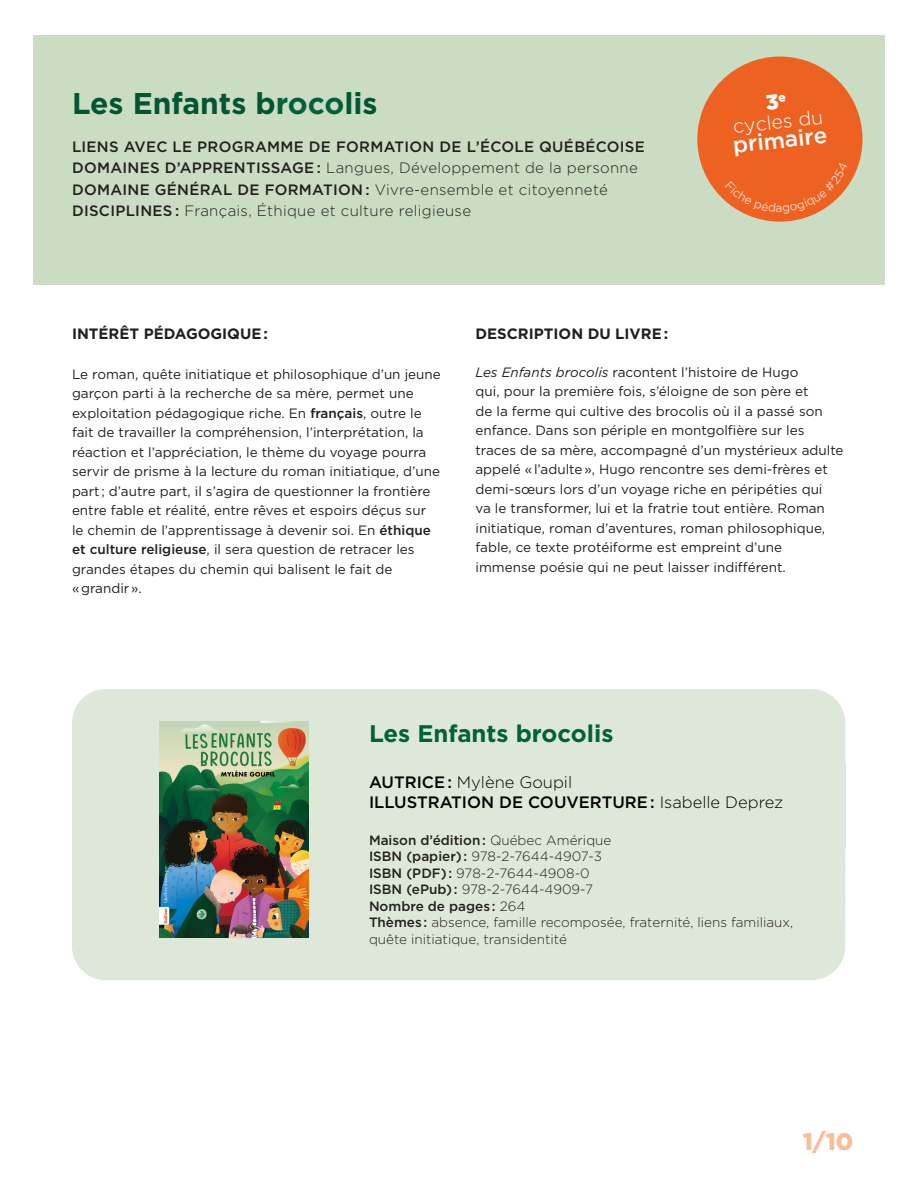
<style>
.page{position:relative;width:918px;height:1188px;background:#fff}
.page>*{position:absolute;margin:0;border:0;box-sizing:border-box;transform-origin:0 0}
.FP_Bloc_Titre_-_titr{font:700 30px "Gotham";color:#015533}
.FP_Capsule_-_titre{font:700 24px "Gotham";color:#00613a}
.t1{font:900 24px "Gotham";color:#f8be99}
.t2{font:500 22.5px "Gotham";color:#fff}
.t3{font:300 19.5px "Gotham";color:#fff}
.FP_Capsule_-_auteur{font:500 16.5px "Gotham";color:#000}
.FP_Capsule_-_auteur-2{font:300 16.5px "Gotham";color:#000}
.FP_Bloc_titre_-_info{font:300 15px "Gotham";letter-spacing:.02em;color:#231f20}
.FP_Bloc_titre_-_info-2{font:500 15px "Gotham";letter-spacing:.02em;color:#231f20}
.FP_-_Sous-titre_2_co{font:700 15px "Gotham";color:#231f20}
.FP_-_Texte_courant_2{font:700 15px "Gotham";color:#231f20}
.FP_-_Texte_courant_2-2{font:13.5px/19.5px "Gotham";color:#231f20}
.FP_Capsule_infos{font:300 13.5px/16.5px "Gotham";color:#231f20}
.FP_Capsule_infos_déb{font:500 13.5px "Gotham";color:#231f20}
.FP_Capsule_infos-2{font:500 13.5px "Gotham";color:#231f20}
.s1{color:#00613a}
.s2{font-weight:500}
.s3{font-style:italic}
.s4{font-weight:300}
</style>
<div class="page">
<div style="left:33px;top:35px;width:852px;height:250px;background:#cadcc2"></div>
<div style="left:697px;top:57px;width:166px;height:165px;background:#ee6221;border-radius:50%"></div>
<div style="left:72px;top:689px;width:773px;height:73px;background:#dee8d8"></div>
<div style="left:72px;top:762px;width:773px;height:43px;background:#dee8d8"></div>
<div style="left:72px;top:781px;width:773px;height:44px;background:#dee8d8"></div>
<div style="left:72px;top:814px;width:773px;height:33px;background:#dee8d8"></div>
<svg style="left:72px;top:837px;width:773px;height:16px"></svg>
<div style="left:72px;top:853px;width:773px;height:17px;background:#dee8d8"></div>
<div style="left:72px;top:870px;width:773px;height:16px;background:#dee8d8"></div>
<div style="left:72px;top:886px;width:773px;height:17px;background:#dee8d8"></div>
<div style="left:72px;top:903px;width:773px;height:77px;background:#dee8d8"></div>
<img style="left:160px;top:722px;width:148px;height:215px">
<svg style="left:725px;top:186px;width:123px;height:28px"></svg>
<p class="FP_Bloc_Titre_-_titr" style="left:72px;top:83px;width:307px">Les Enfants b<span class="s1">roco</span>lis</p>
<p class="FP_Bloc_titre_-_info-2" style="left:72px;top:137px;width:574px">LIENS AVEC LE PROGRAMME DE FORMATION DE L’ÉCOLE QUÉBÉCOISE</p>
<p class="FP_Bloc_titre_-_info" style="left:72px;top:159px;width:567px"><span class="s2">DOMAINES D’APPRENTISSAGE :</span> Langues, Développement de la personne</p>
<p class="FP_Bloc_titre_-_info" style="left:72px;top:180px;width:537px"><span class="s2">DOMAINE GÉNÉRAL DE FORMATION :</span> Vivre-ensemble et citoyenneté</p>
<p class="FP_Bloc_titre_-_info" style="left:72px;top:201px;width:401px"><span class="s2">DISCIPLINES :</span> Français, Éthique et culture religieuse</p>
<h3 class="t3" style="left:732px;top:114px;width:92px;rotate:-6deg">cycles du</h3>
<h3 class="t2" style="left:731px;top:130px;width:96px;rotate:-6deg">primaire</h3>
<p class="FP_-_Sous-titre_2_co" style="left:72px;top:324px;width:197px">INTÉRÊT PÉDAGOGIQUE :</p>
<p class="FP_-_Texte_courant_2-2" style="left:72px;top:364px;width:370px">Le roman, quête initiatique et philosophique d’un jeune garçon parti à la recherche de sa mère, permet une exploitation pédagogique riche. En <span class="s2">français</span>, outre le fait de travailler la compréhension, l’interprétation, la réaction et l’appréciation, le thème du voyage pourra servir de prisme à la lecture du roman initiatique, d’une part ; d’autre part, il s’agira de questionner la frontière entre fable et réalité, entre rêves et espoirs déçus sur le chemin de l’apprentissage à devenir soi. En <span class="s2">éthique et culture religieuse</span>, il sera question de retracer les grandes étapes du chemin qui balisent le fait de<br>« grandir ».</p>
<p class="FP_-_Texte_courant_2" style="left:476px;top:324px;width:194px">DESCRIPTION DU LIVRE :</p>
<p class="FP_-_Texte_courant_2-2" style="left:476px;top:362px;width:370px"><span class="s3">Les Enfants brocolis</span> racontent l’histoire de Hugo<br>qui, pour la première fois, s’éloigne de son père et<br>de la ferme qui cultive des brocolis où il a passé son enfance. Dans son périple en montgolfière sur les traces de sa mère, accompagné d’un mystérieux adulte appelé « l’adulte », Hugo rencontre ses demi-frères et demi-sœurs lors d’un voyage riche en péripéties qui<br>va le transformer, lui et la fratrie tout entière. Roman initiatique, roman d’aventures, roman philosophique, fable, ce texte protéiforme est empreint d’une immense poésie qui ne peut laisser indifférent.</p>
<p class="FP_Capsule_-_titre" style="left:369px;top:718px;width:246px">Les Enfants brocolis</p>
<p class="FP_Capsule_-_auteur-2" style="left:369px;top:772px;width:205px"><span class="s2">AUTRICE :</span> Mylène Goupil</p>
<p class="FP_Capsule_-_auteur" style="left:369px;top:791px;width:416px">ILLUSTRATION DE COUVERTURE : <span class="s4">Isabelle Deprez</span></p>
<p class="FP_Capsule_infos_déb" style="left:369px;top:831px;width:244px">Maison d’édition : <span class="s4">Québec Amérique</span></p>
<p class="FP_Capsule_infos" style="left:369px;top:848px;width:235px"><span class="s2">ISBN (papier) :</span> 978-2-7644-4907-3</p>
<p class="FP_Capsule_infos" style="left:369px;top:864px;width:222px"><span class="s2">ISBN (PDF) :</span> 978-2-7644-4908-0</p>
<p class="FP_Capsule_infos" style="left:369px;top:881px;width:226px"><span class="s2">ISBN (ePub) :</span> 978-2-7644-4909-7</p>
<p class="FP_Capsule_infos-2" style="left:369px;top:897px;width:158px">Nombre de pages : <span class="s4">264</span></p>
<p class="FP_Capsule_infos" style="left:369px;top:914px;width:426px"><span class="s2">Thèmes :</span> absence, famille recomposée, fraternité, liens familiaux, quête initiatique, transidentité</p>
<h2 class="t1" style="left:803px;top:1125px;width:52px">1/10</h2>
</div>
